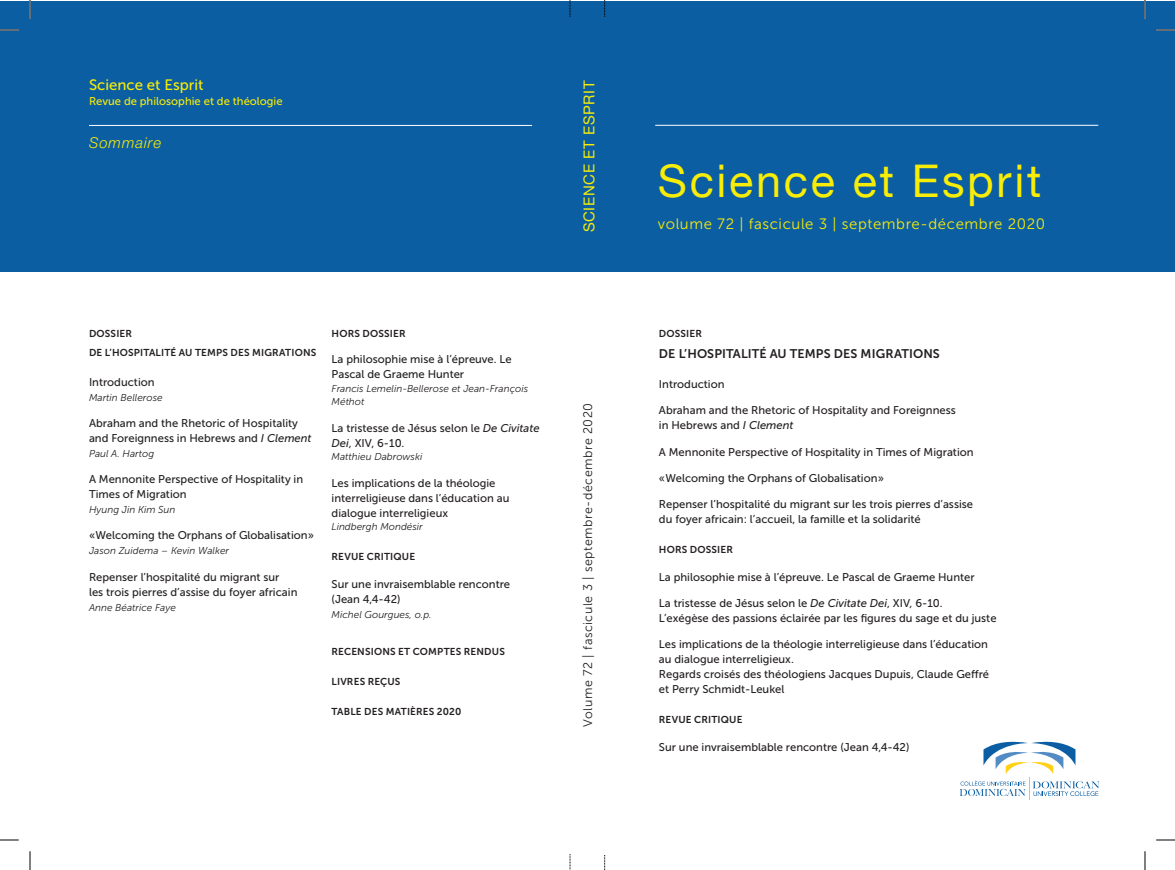
<style>
.page{position:relative;width:1175px;height:870px;background:#fff}
.page>*{position:absolute;margin:0;border:0;box-sizing:border-box;transform-origin:0 0}
.t1{font:45px "Helvetica Neue";letter-spacing:.06em;color:#f7ed07}
.t2{font:15px "Museo Sans 300";letter-spacing:.04em;color:#f7ed07}
.t3{font:15px "Museo Sans 500";color:#f7ed07}
.t4{font:15px "Helvetica Neue";letter-spacing:.04em;color:#f7ed07}
.t5{font:italic 300 15px "Helvetica Neue";letter-spacing:.06em;color:#f7ed07}
.t6{font:12.5px "Museo Sans 300";letter-spacing:.04em;color:#231f20}
.t7{font:12.5px "Museo Sans 700";letter-spacing:.005em;color:#231f20}
.t8{font:11.25px/15px "Museo Sans 500";color:#231f20}
.t9{font:11.25px "Museo Sans 500";color:#f7ed07}
.t10{font:italic 10px/13.8px "Museo Sans 300";color:#231f20}
.t11{font:10px/18.8px "Museo Sans 700";letter-spacing:.015em;color:#231f20}
.s1{font-style:italic}
</style>
<div class="page">
<div style="left:0;top:1px;width:1175px;height:271px;background:#0c5ea3"></div>
<hr style="left:89px;top:125px;width:443px;height:1px;background:#fff">
<hr style="left:655px;top:125px;width:443px;height:1px;background:#fff">
<svg style="left:959px;top:742px;width:140px;height:58px"></svg>
<svg style="left:570px;top:0;width:1px;height:17px"></svg>
<svg style="left:604px;top:0;width:1px;height:17px"></svg>
<svg style="left:570px;top:854px;width:1px;height:16px"></svg>
<svg style="left:604px;top:855px;width:1px;height:15px"></svg>
<svg style="left:0;top:29px;width:19px;height:2px"></svg>
<svg style="left:1156px;top:29px;width:19px;height:2px"></svg>
<svg style="left:0;top:839px;width:19px;height:2px"></svg>
<svg style="left:1156px;top:839px;width:19px;height:2px"></svg>
<svg style="left:29px;top:0;width:2px;height:19px"></svg>
<svg style="left:29px;top:851px;width:2px;height:19px"></svg>
<svg style="left:1144px;top:0;width:1px;height:19px"></svg>
<svg style="left:1144px;top:851px;width:1px;height:19px"></svg>
<h2 class="t3" style="left:89px;top:77px;width:116px">Science et Esprit</h2>
<p class="t9" style="left:89px;top:95px;width:195px">Revue de philosophie et de théologie</p>
<h2 class="t5" style="left:89px;top:134px;width:74px">Sommaire</h2>
<p class="t11" style="left:89px;top:324px;width:229px">DOSSIER<br>DE L’HOSPITALITÉ AU TEMPS DES MIGRATIONS</p>
<p class="t8" style="left:89px;top:374px;width:67px">Introduction</p>
<p class="t10" style="left:89px;top:390px;width:75px">Martin Bellerose</p>
<p class="t8" style="left:89px;top:415px;width:224px">Abraham and the Rhetoric of Hospitality and Foreignness in Hebrews and <span class="s1">I Clement</span></p>
<p class="t10" style="left:89px;top:447px;width:67px">Paul A. Hartog</p>
<p class="t8" style="left:89px;top:472px;width:216px">A Mennonite Perspective of Hospitality in<br>Times of Migration</p>
<p class="t10" style="left:89px;top:503px;width:88px">Hyung Jin Kim Sun</p>
<p class="t8" style="left:89px;top:528px;width:226px">« Welcoming the Orphans of Globalisation »</p>
<p class="t10" style="left:89px;top:544px;width:142px">Jason Zuidema – Kevin Walker</p>
<p class="t8" style="left:89px;top:569px;width:210px">Repenser l’hospitalité du migrant sur<br>les trois pierres d’assise du foyer africain</p>
<p class="t10" style="left:89px;top:600px;width:88px">Anne Béatrice Faye</p>
<p class="t11" style="left:331px;top:324px;width:75px">HORS DOSSIER</p>
<p class="t8" style="left:332px;top:351px;width:182px">La philosophie mise à l’épreuve. Le<br>Pascal de Graeme Hunter</p>
<p class="t10" style="left:332px;top:381px;width:198px">Francis Lemelin-Bellerose et Jean-François<br>Méthot</p>
<p class="t8" style="left:332px;top:420px;width:209px">La tristesse de Jésus selon le <span class="s1">De Civitate<br>Dei</span>, XIV, 6-10.</p>
<p class="t10" style="left:332px;top:450px;width:92px">Matthieu Dabrowski</p>
<p class="t8" style="left:332px;top:475px;width:179px">Les implications de la théologie interreligieuse dans l’éducation au dialogue interreligieux</p>
<p class="t10" style="left:332px;top:520px;width:93px">Lindbergh Mondésir</p>
<p class="t11" style="left:332px;top:547px;width:85px">REVUE CRITIQUE</p>
<p class="t8" style="left:332px;top:576px;width:180px">Sur une invraisemblable rencontre (Jean 4,4-42)</p>
<p class="t10" style="left:332px;top:608px;width:102px">Michel Gourgues, o.p.</p>
<p class="t11" style="left:332px;top:642px;width:175px">RECENSIONS ET COMPTES RENDUS</p>
<p class="t11" style="left:332px;top:672px;width:70px">LIVRES REÇUS</p>
<p class="t11" style="left:332px;top:702px;width:131px">TABLE DES MATIÈRES 2020</p>
<h2 class="t4" style="left:578px;top:232px;width:153px;rotate:-90deg">SCIENCE ET ESPRIT</h2>
<p class="t6" style="left:581px;top:727px;width:325px;rotate:-90deg">Volume 72 | fascicule 3 | septembre-décembre 2020</p>
<h1 class="t1" style="left:658px;top:148px;width:385px">Science et Esprit</h1>
<h2 class="t2" style="left:658px;top:216px;width:389px">volume 72 | fascicule 3 | septembre-décembre 2020</h2>
<p class="t11" style="left:659px;top:324px;width:45px">DOSSIER</p>
<p class="t7" style="left:659px;top:347px;width:282px">DE L’HOSPITALITÉ AU TEMPS DES MIGRATIONS</p>
<p class="t8" style="left:659px;top:377px;width:67px">Introduction</p>
<p class="t8" style="left:659px;top:403px;width:298px">Abraham and the Rhetoric of Hospitality and Foreignness in Hebrews and <span class="s1">I Clement</span></p>
<p class="t8" style="left:659px;top:444px;width:316px">A Mennonite Perspective of Hospitality in Times of Migration</p>
<p class="t8" style="left:659px;top:470px;width:226px">« Welcoming the Orphans of Globalisation »</p>
<p class="t8" style="left:659px;top:497px;width:316px">Repenser l’hospitalité du migrant sur les trois pierres d’assise du foyer africain : l’accueil, la famille et la solidarité</p>
<p class="t11" style="left:659px;top:540px;width:75px">HORS DOSSIER</p>
<p class="t8" style="left:659px;top:569px;width:317px">La philosophie mise à l’épreuve. Le Pascal de Graeme Hunter</p>
<p class="t8" style="left:659px;top:595px;width:339px">La tristesse de Jésus selon le <span class="s1">De Civitate Dei</span>, XIV, 6-10.<br>L’exégèse des passions éclairée par les figures du sage et du juste</p>
<p class="t8" style="left:659px;top:637px;width:332px">Les implications de la théologie interreligieuse dans l’éducation au dialogue interreligieux.<br>Regards croisés des théologiens Jacques Dupuis, Claude Geffré et Perry Schmidt-Leukel</p>
<p class="t11" style="left:659px;top:710px;width:85px">REVUE CRITIQUE</p>
<p class="t8" style="left:659px;top:739px;width:252px">Sur une invraisemblable rencontre (Jean 4,4-42)</p>
</div>
